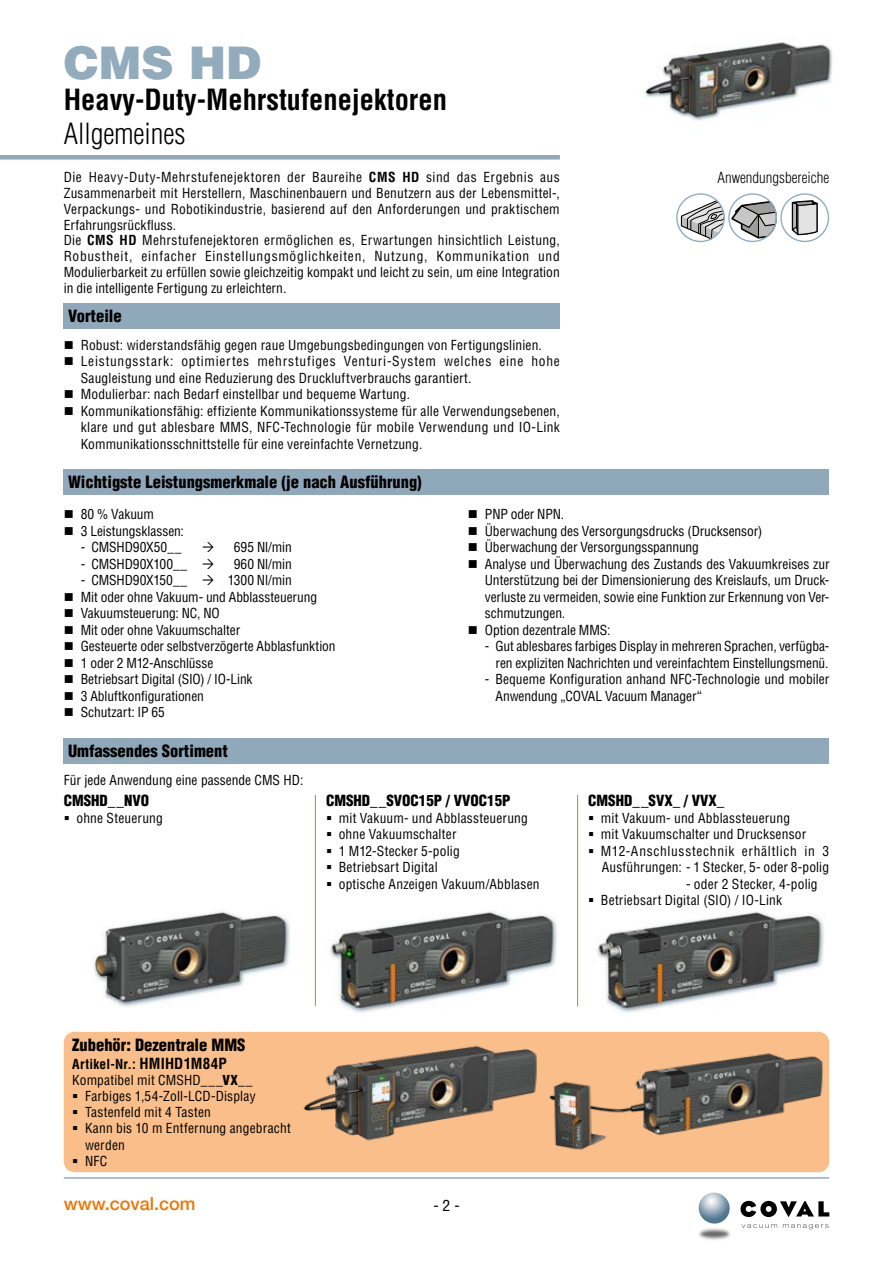
<style>
.page{position:relative;width:893px;height:1263px;background:#fff}
.page>*{position:absolute;margin:0;border:0;box-sizing:border-box;transform-origin:0 0}
.t1{font:900 45px "Helvetica";color:#92acbe}
.t2{font:700 condensed 28.5px "Helvetica";color:#000}
.t3{font:300 condensed 28.5px "Helvetica";color:#000}
.t4{font:500 18px "Helvetica Neue";color:#ee7601}
.t5{font:900 condensed 16.5px "Helvetica";color:#000}
.t6{font:900 condensed 15px "Helvetica";color:#000}
.t7{font:300 condensed 15px "Helvetica";color:#000}
.t8{font:condensed 15px "Helvetica";color:#000;scale:1.05 1}
.t9{font:condensed 13.5px/16.5px "Helvetica";letter-spacing:.01em;color:#000}
.t10{font:condensed 13.5px/16.5px "Helvetica";letter-spacing:-.01em;color:#000;text-align:right}
.t11{font:700 condensed 13.5px "Helvetica";letter-spacing:.015em;color:#000}
.s1{font-weight:700}
.s2{font-size:15px}
.s3{font-weight:900}
</style>
<div class="page">
<img style="left:699px;top:1228px;width:31px;height:12px">
<svg style="left:698px;top:1192px;width:32px;height:32px"></svg>
<svg style="left:742px;top:1224px;width:35px;height:4px"></svg>
<svg style="left:783px;top:1224px;width:45px;height:5px"></svg>
<svg style="left:740px;top:1201px;width:89px;height:16px"></svg>
<div style="left:0;top:155px;width:560px;height:5px;background:#8fa8ba"></div>
<div style="left:64px;top:469px;width:765px;height:26px;background:#8fa8ba"></div>
<img style="left:577px;top:905px;width:247px;height:108px">
<img style="left:314px;top:905px;width:243px;height:101px">
<img style="left:92px;top:912px;width:198px;height:95px">
<div style="left:64px;top:1032px;width:765px;height:140px;background:#f9be89;border-radius:11px"></div>
<div style="left:64px;top:303px;width:496px;height:26px;background:#8fa8ba"></div>
<div style="left:64px;top:738px;width:765px;height:25px;background:#8fa8ba"></div>
<hr style="left:64px;top:1177px;width:765px;height:2px;background:#92acbe">
<img style="left:642px;top:42px;width:190px;height:79px">
<svg style="left:676px;top:193px;width:153px;height:49px"></svg>
<img style="left:295px;top:1006px;width:259px;height:172px">
<img style="left:545px;top:1047px;width:285px;height:110px">
<hr style="left:577px;top:795px;width:1px;height:211px;background:#ee7601">
<hr style="left:315px;top:795px;width:1px;height:211px;background:#ee7601">
<h1 class="t1" style="left:64px;top:33px;width:199px">CMS HD</h1>
<h2 class="t2" style="left:64px;top:83px;width:385px">Heavy-Duty-Mehrstufenejektoren</h2>
<h2 class="t3" style="left:64px;top:118px;width:123px">Allgemeines</h2>
<p class="t9" style="left:64px;top:169px;width:498px;line-height:15.8px">Die Heavy-Duty-Mehrstufenejektoren der Baureihe <span class="s1">CMS HD</span> sind das Ergebnis aus Zusammenarbeit mit Herstellern, Maschinenbauern und Benutzern aus der Lebensmittel-, Verpackungs- und Robotikindustrie, basierend auf den Anforderungen und praktischem Erfahrungsrückfluss.<br>Die <span class="s1">CMS HD</span> Mehrstufenejektoren ermöglichen es, Erwartungen hinsichtlich Leistung, Robustheit, einfacher Einstellungsmöglichkeiten, Nutzung, Kommunikation und Modulierbarkeit zu erfüllen sowie gleichzeitig kompakt und leicht zu sein, um eine Integration in die intelligente Fertigung zu erleichtern.</p>
<p class="t5" style="left:68px;top:306px;width:55px">Vorteile</p>
<p class="t9" style="left:81px;top:336px;width:481px">Robust: widerstandsfähig gegen raue Umgebungsbedingungen von Fertigungslinien.<br>Leistungsstark: optimiertes mehrstufiges Venturi-System welches eine hohe Saugleistung und eine Reduzierung des Druckluftverbrauchs garantiert.<br>Modulierbar: nach Bedarf einstellbar und bequeme Wartung.<br>Kommunikationsfähig: effiziente Kommunikationssysteme für alle Verwendungsebenen, klare und gut ablesbare MMS, NFC-Technologie für mobile Verwendung und IO-Link Kommunikationsschnittstelle für eine vereinfachte Vernetzung.</p>
<p class="t5" style="left:68px;top:472px;width:355px">Wichtigste Leistungsmerkmale (je nach Ausführung)</p>
<p class="t7" style="left:718px;top:169px;width:113px">Anwendungsbereiche</p>
<p class="t9" style="left:81px;top:506px;width:105px">80 % Vakuum<br>3 Leistungsklassen:</p>
<p class="t9" style="left:81px;top:539px;width:102px">- CMSHD90X50__</p>
<p class="t9" style="left:234px;top:539px;width:59px">695 Nl/min</p>
<p class="t10" style="left:81px;top:555px;width:108px">- CMSHD90X100__</p>
<p class="t9" style="left:234px;top:555px;width:60px">960 Nl/min</p>
<p class="t10" style="left:81px;top:572px;width:108px">- CMSHD90X150__</p>
<p class="t9" style="left:81px;top:572px;width:256px;text-indent:147px">1300 Nl/min<br>Mit oder ohne Vakuum- und Abblassteuerung<br>Vakuumsteuerung: NC, NO<br>Mit oder ohne Vakuumschalter<br>Gesteuerte oder selbstverzögerte Abblasfunktion<br>1 oder 2 M12-Anschlüsse<br>Betriebsart Digital (SIO) / IO-Link<br>3 Abluftkonfigurationen<br>Schutzart: IP 65</p>
<p class="t5" style="left:68px;top:741px;width:161px">Umfassendes Sortiment</p>
<p class="t9" style="left:485px;top:506px;width:346px">PNP oder NPN.<br>Überwachung des Versorgungsdrucks (Drucksensor)<br>Überwachung der Versorgungsspannung<br>Analyse und Überwachung des Zustands des Vakuumkreises zur Unterstützung bei der Dimensionierung des Kreislaufs, um Druck&shy;verluste zu vermeiden, sowie eine Funktion zur Erkennung von Ver&shy;schmutzungen.<br>Option dezentrale MMS:</p>
<p class="t10" style="left:485px;top:638px;width:346px">- Gut ablesbares farbiges Display in mehreren Sprachen, verfügba&shy;ren expliziten Nachrichten und vereinfachtem Einstellungsmenü.</p>
<p class="t9" style="left:495px;top:671px;width:335px;text-indent:-11px">- Bequeme Konfiguration anhand NFC-Technologie und mobiler<br>Anwendung „COVAL Vacuum Manager“</p>
<p class="t9" style="left:64px;top:772px;width:241px">Für jede Anwendung eine passende CMS HD:</p>
<p class="t6" style="left:64px;top:791px;width:87px">CMSHD__NVO</p>
<p class="t9" style="left:77px;top:809px;width:88px">ohne Steuerung</p>
<p class="t6" style="left:326px;top:791px;width:186px">CMSHD__SVOC15P / VVOC15P</p>
<p class="t9" style="left:339px;top:809px;width:202px">mit Vakuum- und Abblassteuerung ohne Vakuumschalter<br>1 M12-Stecker 5-polig<br>Betriebsart Digital<br>optische Anzeigen Vakuum/Abblasen</p>
<p class="t6" style="left:588px;top:791px;width:138px">CMSHD__SVX_ / VVX_</p>
<p class="t9" style="left:601px;top:809px;width:230px">mit Vakuum- und Abblassteuerung<br>mit Vakuumschalter und Drucksensor M12-Anschlusstechnik erhältlich in 3<br>Ausführungen: - 1 Stecker, 5- oder 8-polig</p>
<p class="t9" style="left:601px;top:875px;width:218px;text-indent:85px">- oder 2 Stecker, 4-polig<br>Betriebsart Digital (SIO) / IO-Link</p>
<p class="t5" style="left:72px;top:1034px;width:175px">Zubehör: Dezentrale MMS</p>
<p class="t11" style="left:72px;top:1055px;width:156px">Artikel-Nr.: <span class="s2">HMIHD1M84P</span></p>
<p class="t9" style="left:72px;top:1071px;width:182px">Kompatibel mit CMSHD___<span class="s3">VX</span>__</p>
<p class="t9" style="left:85px;top:1087px;width:172px">Farbiges 1,54-Zoll-LCD-Display</p>
<p class="t9" style="left:85px;top:1104px;width:127px">Tastenfeld mit 4 Tasten</p>
<p class="t9" style="left:85px;top:1120px;width:207px">Kann bis 10 m Entfernung angebracht</p>
<p class="t9" style="left:85px;top:1136px;width:41px">werden</p>
<p class="t9" style="left:85px;top:1152px;width:24px">NFC</p>
<h3 class="t4" style="left:64px;top:1189px;width:133px">www.coval.com</h3>
<p class="t8" style="left:433px;top:1196px;width:26px">- 2 -</p>
</div>
